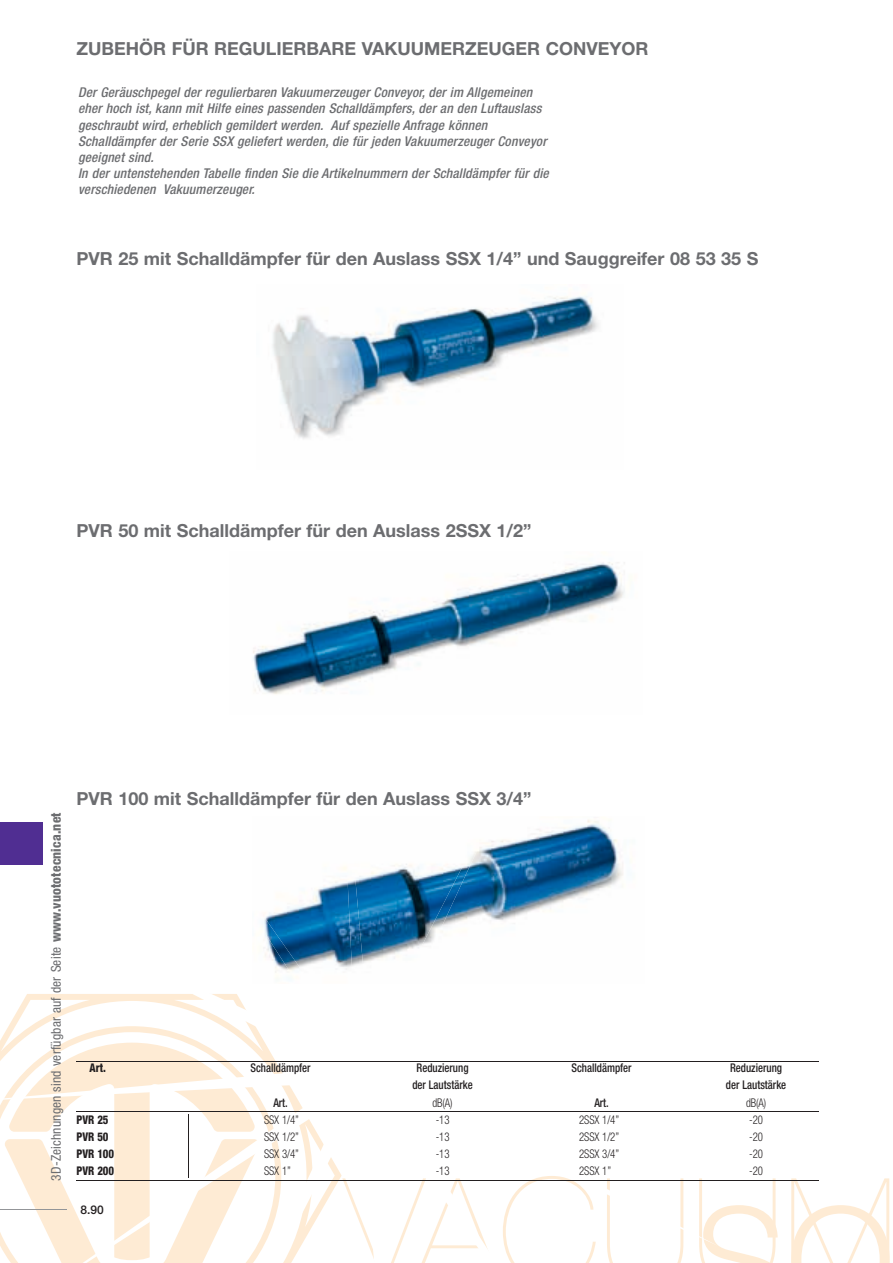
<style>
.page{position:relative;width:893px;height:1263px;background:#fff}
.page>*{position:absolute;margin:0;border:0;box-sizing:border-box;transform-origin:0 0}
.t1{font:700 18px "Helvetica Neue";color:#6c6d70}
.t2{font:italic 500 condensed 13.5px/16.2px "Helvetica Neue";letter-spacing:.01em;color:#6c6d70}
.t3{font:condensed 13.5px "Helvetica Neue";letter-spacing:.01em;color:#6c6d70}
.t4{font:300 condensed 12px "Helvetica Neue";letter-spacing:-.005em;color:#231f20;scale:.9 1}
.t5{font:500 condensed 12px "Helvetica Neue";color:#231f20;scale:.9 1}
.t6{font:800 condensed 12px "Helvetica Neue";letter-spacing:-.005em;color:#231f20;scale:.9 1}
.t7{font:500 12px "Helvetica Neue";color:#231f20}
.s1{font-weight:800}
</style>
<div class="page">
<svg style="left:757px;top:1178px;width:21px;height:85px"></svg>
<svg style="left:0;top:864px;width:757px;height:399px"></svg>
<div style="left:0;top:822px;width:43px;height:42px;background:#502e92"></div>
<img style="left:272px;top:296px;width:327px;height:143px">
<img style="left:253px;top:562px;width:372px;height:132px">
<img style="left:338px;top:681px;width:3px;height:13px">
<img style="left:252px;top:819px;width:393px;height:165px">
<hr style="left:77px;top:1060px;width:742px;height:1px;background:#231f20">
<hr style="left:77px;top:1111px;width:742px;height:1px;background:#231f20">
<hr style="left:77px;top:1180px;width:742px;height:1px;background:#231f20">
<hr style="left:188px;top:1114px;width:1px;height:64px;background:#231f20">
<svg style="left:791px;top:1178px;width:99px;height:85px"></svg>
<svg style="left:0;top:1139px;width:259px;height:124px"></svg>
<h1 class="t1" style="left:77px;top:37px;width:573px">ZUBEHÖR FÜR REGULIERBARE VAKUUMERZEUGER CONVEYOR</h1>
<p class="t2" style="left:78px;top:84px;width:472px">Der Geräuschpegel der regulierbaren Vakuumerzeuger Conveyor, der im Allgemeinen eher hoch ist, kann mit Hilfe eines passenden Schalldämpfers, der an den Luftauslass geschraubt wird, erheblich gemildert werden. Auf spezielle Anfrage können Schalldämpfer der Serie SSX geliefert werden, die für jeden Vakuumerzeuger Conveyor geeignet sind.<br>In der untenstehenden Tabelle finden Sie die Artikelnummern der Schalldämpfer für die verschiedenen Vakuumerzeuger.</p>
<h1 class="t1" style="left:77px;top:247px;width:683px">PVR 25 mit Schalldämpfer für den Auslass SSX 1/4” und Sauggreifer 08 53 35 S</h1>
<h1 class="t1" style="left:77px;top:520px;width:457px">PVR 50 mit Schalldämpfer für den Auslass 2SSX 1/2”</h1>
<p class="t3" style="left:48px;top:1181px;width:370px;rotate:-90deg">3D-Zeichnungen sind verfügbar auf der Seite <span class="s1">www.vuototecnica.net</span></p>
<h1 class="t1" style="left:77px;top:787px;width:457px">PVR 100 mit Schalldämpfer für den Auslass SSX 3/4”</h1>
<p class="t6" style="left:90px;top:1060px;width:20px">Art.</p>
<p class="t5" style="left:250px;top:1060px;width:68px">Schalldämpfer</p>
<p class="t5" style="left:417px;top:1060px;width:59px">Reduzierung</p>
<p class="t5" style="left:571px;top:1060px;width:68px">Schalldämpfer</p>
<p class="t5" style="left:730px;top:1060px;width:59px">Reduzierung</p>
<p class="t5" style="left:412px;top:1078px;width:69px">der Lautstärke</p>
<p class="t5" style="left:726px;top:1078px;width:69px">der Lautstärke</p>
<p class="t5" style="left:273px;top:1095px;width:18px">Art.</p>
<p class="t4" style="left:432px;top:1095px;width:24px">dB(A)</p>
<p class="t5" style="left:594px;top:1095px;width:18px">Art.</p>
<p class="t4" style="left:746px;top:1095px;width:24px">dB(A)</p>
<p class="t6" style="left:77px;top:1112px;width:37px">PVR 25</p>
<p class="t4" style="left:264px;top:1112px;width:40px">SSX 1/4”</p>
<p class="t4" style="left:436px;top:1112px;width:17px">-13</p>
<p class="t4" style="left:579px;top:1112px;width:46px">2SSX 1/4”</p>
<p class="t4" style="left:749px;top:1112px;width:17px">-20</p>
<p class="t6" style="left:77px;top:1129px;width:37px">PVR 50</p>
<p class="t4" style="left:264px;top:1130px;width:40px">SSX 1/2”</p>
<p class="t4" style="left:436px;top:1130px;width:17px">-13</p>
<p class="t4" style="left:579px;top:1130px;width:46px">2SSX 1/2”</p>
<p class="t4" style="left:749px;top:1130px;width:17px">-20</p>
<p class="t6" style="left:77px;top:1146px;width:43px">PVR 100</p>
<p class="t4" style="left:264px;top:1147px;width:40px">SSX 3/4”</p>
<p class="t4" style="left:436px;top:1147px;width:17px">-13</p>
<p class="t4" style="left:579px;top:1147px;width:46px">2SSX 3/4”</p>
<p class="t4" style="left:749px;top:1147px;width:17px">-20</p>
<p class="t6" style="left:77px;top:1164px;width:43px">PVR 200</p>
<p class="t4" style="left:264px;top:1164px;width:31px">SSX 1”</p>
<p class="t4" style="left:436px;top:1164px;width:17px">-13</p>
<p class="t4" style="left:579px;top:1164px;width:37px">2SSX 1”</p>
<p class="t4" style="left:749px;top:1164px;width:17px">-20</p>
<p class="t7" style="left:81px;top:1202px;width:25px">8.90</p>
</div>
